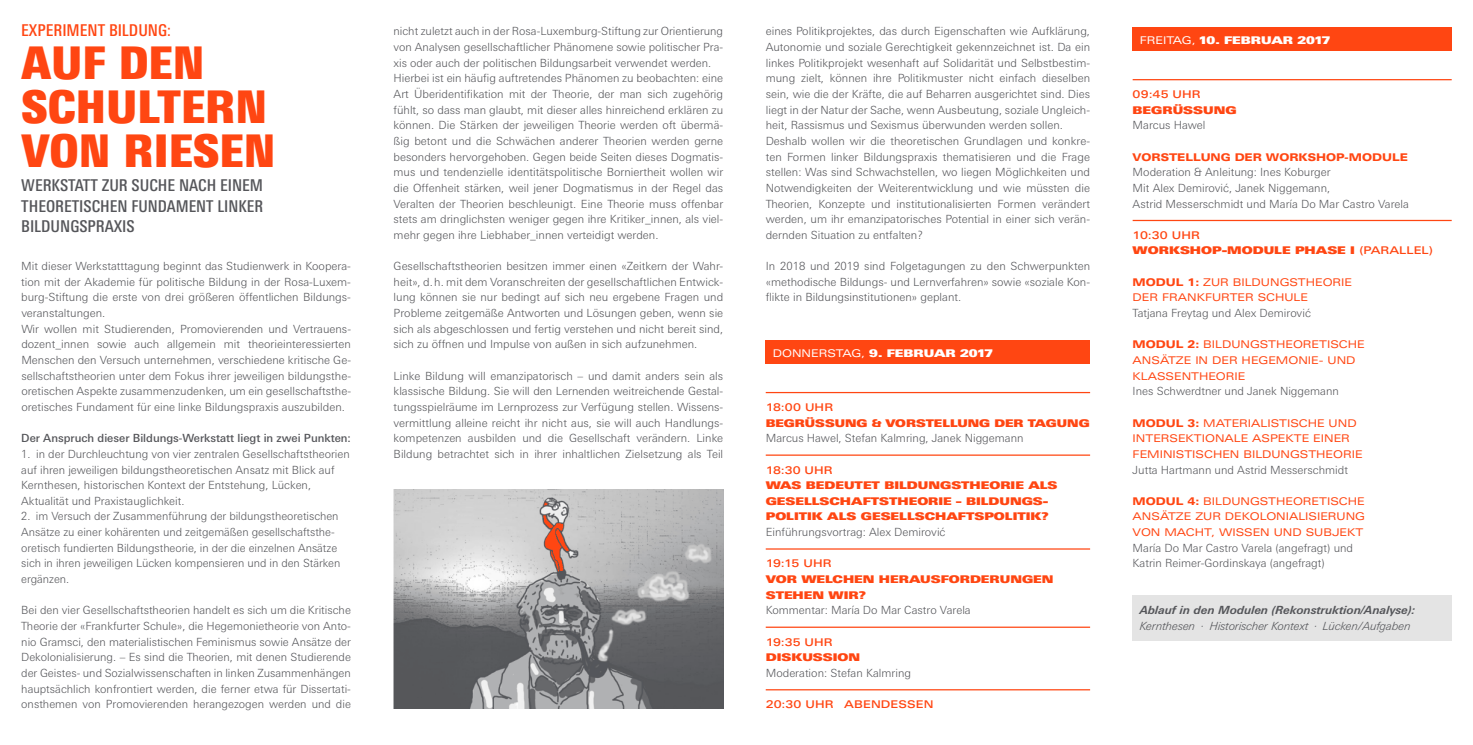
<style>
.page{position:relative;width:1473px;height:745px;background:#fff}
.page>*{position:absolute;margin:0;border:0;box-sizing:border-box;transform-origin:0 0}
.t1{font:900 condensed 45px/43.8px "Linotype Univers";color:#ff4612}
.t2{font:500 condensed 16.25px/20.6px "Linotype Univers";color:#55565a;text-align:justify}
.t3{font:500 condensed 16.25px "Linotype Univers";color:#ff4612}
.t4{font:300 11.25px/15.6px "Linotype Univers Basic";color:#55565a}
.t5{font:500 11.25px "Linotype Univers Basic";color:#55565a}
.t6{font:italic 300 11.25px "Linotype Univers Basic";color:#55565a}
.t7{font:italic 700 11.25px "Linotype Univers Basic";color:#55565a}
.t8{font:10.62px/15.6px "Linotype Univers Extd";color:#ff4612}
.t9{font:10.62px/15.6px "Linotype Univers Extd X Black";color:#ff4612}
.t10{font:500 10.62px "Linotype Univers Extd";letter-spacing:.01em;color:#ff4612}
.t11{font:10.62px "Linotype Univers Extd X Black";color:#fff}
.t12{font:800 10.62px "Linotype Univers Extd";color:#ff4612}
.s1{font-family:"Linotype Univers Extd"}
.s2{font-family:"Linotype Univers 330"}
.s3{font-family:"Linotype Univers Extd";font-weight:500}
.s4{font-weight:800}
</style>
<div class="page">
<div style="left:1132px;top:595px;width:319px;height:45px;background:#e4e4e4"></div>
<hr style="left:765px;top:391px;width:325px;height:2px;background:#ff4612">
<hr style="left:765px;top:454px;width:325px;height:1px;background:#ff4612">
<hr style="left:765px;top:548px;width:325px;height:1px;background:#ff4612">
<hr style="left:765px;top:626px;width:325px;height:1px;background:#ff4612">
<hr style="left:765px;top:688px;width:325px;height:2px;background:#ff4612">
<hr style="left:1132px;top:79px;width:319px;height:1px;background:#ff4612">
<hr style="left:1132px;top:220px;width:319px;height:1px;background:#ff4612">
<img style="left:393px;top:489px;width:330px;height:218px">
<div style="left:765px;top:340px;width:325px;height:24px;background:#ff4612"></div>
<div style="left:1132px;top:27px;width:319px;height:24px;background:#ff4612"></div>
<h2 class="t3" style="left:21px;top:20px;width:151px">EXPERIMENT BILDUNG:</h2>
<h1 class="t1" style="left:21px;top:41px;width:256px">AUF DEN<br>SCHULTERN<br>VON RIESEN</h1>
<h2 class="t2" style="left:21px;top:175px;width:243px">WERKSTATT ZUR SUCHE NACH EINEM THEORETISCHEN FUNDAMENT LINKER BILDUNGSPRAXIS</h2>
<p class="t4" style="left:21px;top:258px;width:331px">Mit dieser Werkstatttagung beginnt das Studienwerk in Koopera&shy;tion mit der Akademie für politische Bildung in der Rosa-Luxem&shy;burg-Stiftung die erste von drei größeren öffentlichen Bildungs&shy;veranstaltungen.<br>Wir wollen mit Studierenden, Promovierenden und Vertrauens&shy;dozent_innen sowie auch allgemein mit theorieinteressierten Menschen den Versuch unternehmen, verschiedene kritische Ge&shy;sellschaftstheorien unter dem Fokus ihrer jeweiligen bildungsthe&shy;oretischen Aspekte zusammenzudenken, um ein gesellschaftsthe&shy;oretisches Fundament für eine linke Bildungspraxis auszubilden.</p>
<p class="t5" style="left:21px;top:431px;width:331px">Der Anspruch dieser Bildungs-Werkstatt liegt in zwei Punkten:</p>
<p class="t4" style="left:21px;top:445px;width:330px">1. in der Durchleuchtung von vier zentralen Gesellschaftstheorien auf ihren jeweiligen bildungstheoretischen Ansatz mit Blick auf Kernthesen, historischen Kontext der Entstehung, Lücken, Aktualität und Praxistauglichkeit.</p>
<p class="t4" style="left:21px;top:508px;width:320px">2. im Versuch der Zusammenführung der bildungstheoretischen Ansätze zu einer kohärenten und zeitgemäßen gesellschaftsthe&shy;oretisch fundierten Bildungstheorie, in der die einzelnen Ansätze sich in ihren jeweiligen Lücken kompensieren und in den Stärken ergänzen.</p>
<p class="t4" style="left:21px;top:602px;width:331px;text-align:justify">Bei den vier Gesellschaftstheorien handelt es sich um die Kritische Theorie der «Frankfurter Schule», die Hegemonietheorie von Anto&shy;nio Gramsci, den materialistischen Feminismus sowie Ansätze der Dekolonialisierung. – Es sind die Theorien, mit denen Studierende der Geistes- und Sozialwissenschaften in linken Zusammenhängen hauptsächlich konfrontiert werden, die ferner etwa für Dissertati&shy;onsthemen von Promovierenden herangezogen werden und die</p>
<p class="t4" style="left:393px;top:24px;width:331px">nicht zuletzt auch in der Rosa-Luxemburg-Stiftung zur Orientierung von Analysen gesellschaftlicher Phänomene sowie politischer Pra&shy;xis oder auch der politischen Bildungsarbeit verwendet werden.<br>Hierbei ist ein häufig auftretendes Phänomen zu beobachten: eine Art Überidentifikation mit der Theorie, der man sich zugehörig fühlt, so dass man glaubt, mit dieser alles hinreichend erklären zu können. Die Stärken der jeweiligen Theorie werden oft übermä&shy;ßig betont und die Schwächen anderer Theorien werden gerne besonders hervorgehoben. Gegen beide Seiten dieses Dogmatis&shy;mus und tendenzielle identitätspolitische Borniertheit wollen wir die Offenheit stärken, weil jener Dogmatismus in der Regel das Veralten der Theorien beschleunigt. Eine Theorie muss offenbar stets am dringlichsten weniger gegen ihre Kritiker_innen, als viel&shy;mehr gegen ihre Liebhaber_innen verteidigt werden.</p>
<p class="t4" style="left:393px;top:258px;width:331px;text-align:justify">Gesellschaftstheorien besitzen immer einen «Zeitkern der Wahr&shy;heit», d.h. mit dem Voranschreiten der gesellschaftlichen Entwick&shy;lung können sie nur bedingt auf sich neu ergebene Fragen und Probleme zeitgemäße Antworten und Lösungen geben, wenn sie sich als abgeschlossen und fertig verstehen und nicht bereit sind, sich zu öffnen und Impulse von außen in sich aufzunehmen.</p>
<p class="t4" style="left:393px;top:367px;width:331px;text-align:justify">Linke Bildung will emanzipatorisch – und damit anders sein als klassische Bildung. Sie will den Lernenden weitreichende Gestal&shy;tungsspielräume im Lernprozess zur Verfügung stellen. Wissens&shy;vermittlung alleine reicht ihr nicht aus, sie will auch Handlungs&shy;kompetenzen ausbilden und die Gesellschaft verändern. Linke Bildung betrachtet sich in ihrer inhaltlichen Zielsetzung als Teil</p>
<p class="t4" style="left:765px;top:24px;width:326px">eines Politikprojektes, das durch Eigenschaften wie Aufklärung, Autonomie und soziale Gerechtigkeit gekennzeichnet ist. Da ein linkes Politikprojekt wesenhaft auf Solidarität und Selbstbestim&shy;mung zielt, können ihre Politikmuster nicht einfach dieselben sein, wie die der Kräfte, die auf Beharren ausgerichtet sind. Dies liegt in der Natur der Sache, wenn Ausbeutung, soziale Ungleich&shy;heit, Rassismus und Sexismus überwunden werden sollen.<br>Deshalb wollen wir die theoretischen Grundlagen und konkre&shy;ten Formen linker Bildungspraxis thematisieren und die Frage stellen: Was sind Schwachstellen, wo liegen Möglichkeiten und Notwendigkeiten der Weiterentwicklung und wie müssten die Theorien, Konzepte und institutionalisierten Formen verändert werden, um ihr emanzipatorisches Potential in einer sich verän&shy;dernden Situation zu entfalten?</p>
<p class="t4" style="left:765px;top:258px;width:326px;text-align:justify">In 2018 und 2019 sind Folgetagungen zu den Schwerpunkten «methodische Bildungs- und Lernverfahren» sowie «soziale Kon&shy;flikte in Bildungsinstitutionen» geplant.</p>
<p class="t11" style="left:772px;top:346px;width:221px"><span class="s1">DONNERSTAG,</span> 9. FEBRUAR 2017</p>
<p class="t10" style="left:765px;top:400px;width:69px">18:00 UHR</p>
<p class="t9" style="left:765px;top:414px;width:325px">BEGRÜSSUNG &amp; VORSTELLUNG DER TAGUNG</p>
<p class="t4" style="left:765px;top:430px;width:259px">Marcus Hawel, Stefan Kalmring, Janek Niggemann</p>
<p class="t10" style="left:765px;top:463px;width:69px">18:30 UHR</p>
<p class="t9" style="left:765px;top:477px;width:293px">WAS BEDEUTET BILDUNGSTHEORIE ALS<br>GESELLSCHAFTSTHEORIE – BILDUNGS-<br>POLITIK ALS GESELLSCHAFTSPOLITIK?</p>
<p class="t4" style="left:765px;top:524px;width:181px">Einführungsvortrag: Alex Demirovi<span class="s2">ć</span></p>
<p class="t10" style="left:765px;top:557px;width:67px">19:15 UHR</p>
<p class="t9" style="left:765px;top:571px;width:289px">VOR WELCHEN HERAUSFORDERUNGEN<br>STEHEN WIR?</p>
<p class="t4" style="left:765px;top:602px;width:206px">Kommentar: María Do Mar Castro Varela</p>
<p class="t10" style="left:765px;top:635px;width:69px">19:35 UHR</p>
<p class="t9" style="left:765px;top:649px;width:96px">DISKUSSION</p>
<p class="t4" style="left:765px;top:664px;width:147px">Moderation: Stefan Kalmring</p>
<p class="t10" style="left:765px;top:697px;width:169px">20:30 UHR ABENDESSEN</p>
<p class="t11" style="left:1139px;top:34px;width:192px"><span class="s1">FREITAG,</span> 10. FEBRUAR 2017</p>
<p class="t10" style="left:1132px;top:88px;width:70px">09:45 UHR</p>
<p class="t9" style="left:1132px;top:102px;width:105px">BEGRÜSSUNG</p>
<p class="t4" style="left:1132px;top:117px;width:74px">Marcus Hawel</p>
<p class="t12" style="left:1132px;top:150px;width:277px">VORSTELLUNG DER WORKSHOP-MODULE</p>
<p class="t4" style="left:1132px;top:164px;width:278px">Moderation &amp; Anleitung: Ines Koburger<br>Mit Alex Demirovi<span class="s2">ć</span>, Janek Niggemann,<br>Astrid Messerschmidt und María Do Mar Castro Varela</p>
<p class="t10" style="left:1132px;top:228px;width:69px">10:30 UHR</p>
<p class="t9" style="left:1132px;top:243px;width:302px">WORKSHOP-MODULE PHASE I <span class="s3">(PARALLEL)</span></p>
<p class="t8" style="left:1132px;top:274px;width:221px"><span class="s4">MODUL 1:</span> ZUR BILDUNGSTHEORIE<br>DER FRANKFURTER SCHULE</p>
<p class="t4" style="left:1132px;top:305px;width:180px">Tatjana Freytag und Alex Demirovi<span class="s2">ć</span></p>
<p class="t8" style="left:1132px;top:336px;width:233px"><span class="s4">MODUL 2:</span> BILDUNGSTHEORETISCHE<br>ANSÄTZE IN DER HEGEMONIE- UND<br>KLASSENTHEORIE</p>
<p class="t4" style="left:1132px;top:383px;width:208px">Ines Schwerdtner und Janek Niggemann</p>
<p class="t8" style="left:1132px;top:414px;width:231px"><span class="s4">MODUL 3:</span> MATERIALISTISCHE UND<br>INTERSEKTIONALE ASPEKTE EINER<br>FEMINISTISCHEN BILDUNGSTHEORIE</p>
<p class="t4" style="left:1132px;top:461px;width:217px">Jutta Hartmann und Astrid Messerschmidt</p>
<p class="t8" style="left:1132px;top:492px;width:234px;text-align:justify"><span class="s4">MODUL 4:</span> BILDUNGSTHEORETISCHE ANSÄTZE ZUR DEKOLONIALISIERUNG VON MACHT, WISSEN UND SUBJEKT</p>
<p class="t4" style="left:1132px;top:539px;width:222px">María Do Mar Castro Varela (angefragt) und<br>Katrin Reimer-Gordinskaya (angefragt)</p>
<p class="t7" style="left:1139px;top:603px;width:277px">Ablauf in den Modulen (Rekonstruktion/Analyse):</p>
<p class="t6" style="left:1139px;top:619px;width:272px">Kernthesen · Historischer Kontext · Lücken/Aufgaben</p>
</div>
